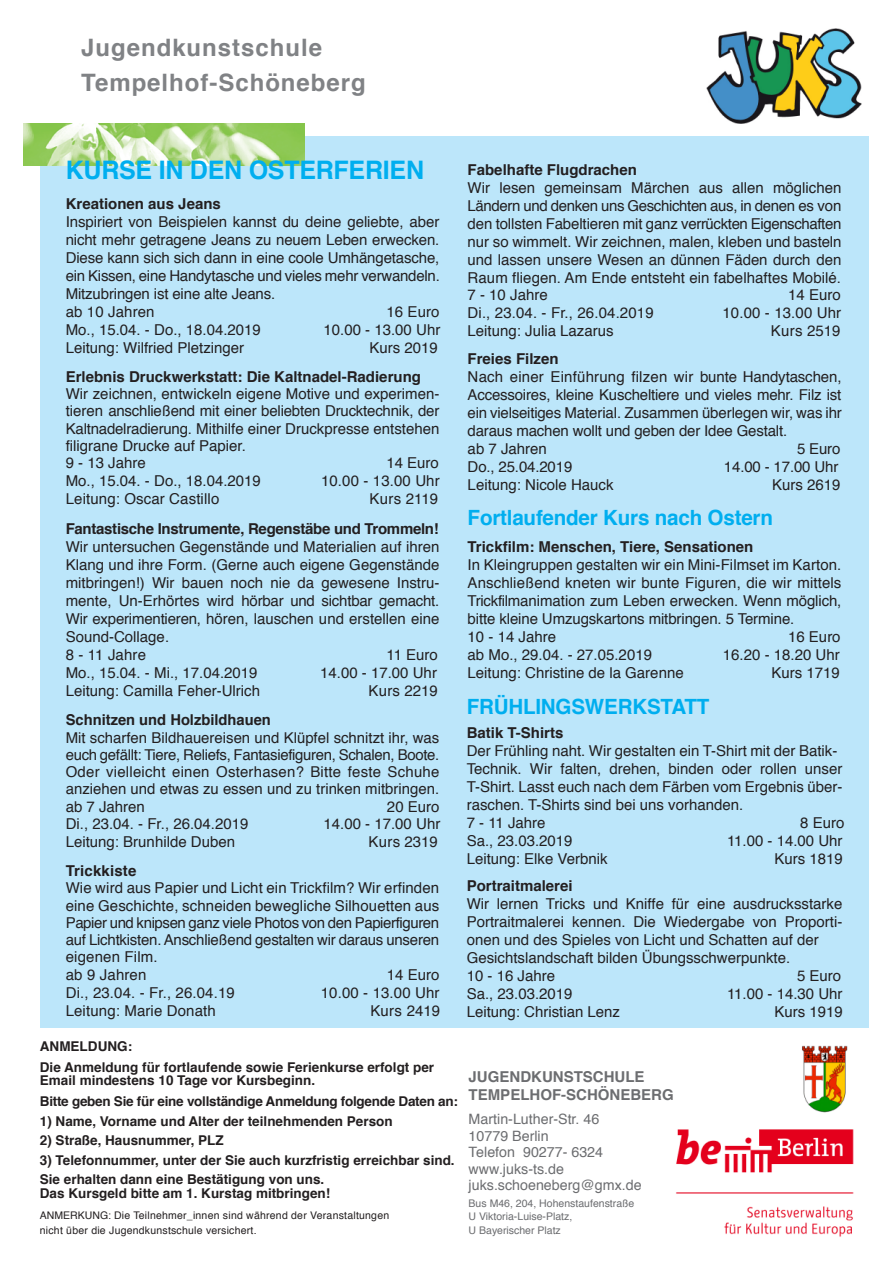
<style>
.page{position:relative;width:893px;height:1263px;background:#fff}
.page>*{position:absolute;margin:0;border:0;box-sizing:border-box;transform-origin:0 0}
.t1{font:700 25.5px "Helvetica";letter-spacing:-.01em;color:#00aeef}
.t2{font:700 24px/34.7px "Helvetica";letter-spacing:.04em;color:#808285}
.t3{font:700 21px "Helvetica";letter-spacing:-.01em;color:#00aeef}
.t4{font:15px/18px "Helvetica";color:#231f20}
.t5{font:700 15px "Helvetica";color:#231f20}
.t6{font:700 15px "Helvetica";letter-spacing:-.02em;color:#231f20}
.t7{font:700 15px/18px "Helvetica";color:#6c6d70}
.t8{font:15px "Helvetica";color:#201e20}
.t9{font:14.25px/16.5px "Helvetica";color:#6c6d70}
.t10{font:700 13.5px/21px "Helvetica";color:#231f20}
.t11{font:700 13.5px/21px "Helvetica";letter-spacing:-.02em;color:#231f20}
.t12{font:10.5px/15px "Helvetica";letter-spacing:.02em;color:#231f20}
.t13{font:10.5px/13.5px "Helvetica";color:#6c6d70}
</style>
<div class="page">
<div style="left:40px;top:136px;width:828px;height:891px;background:#bce6fa"></div>
<img style="left:706px;top:28px;width:155px;height:95px">
<img style="left:676px;top:1129px;width:178px;height:108px">
<img style="left:802px;top:1045px;width:46px;height:68px">
<img style="left:24px;top:123px;width:280px;height:43px">
<h2 class="t2" style="left:81px;top:31px;width:286px">Jugendkunstschule<br>Tempelhof-Schöneberg</h2>
<h1 class="t1" style="left:66px;top:149px;width:360px">KURSE IN DEN OSTERFERIEN</h1>
<p class="t5" style="left:66px;top:191px;width:157px">Kreationen aus Jeans</p>
<p class="t4" style="left:66px;top:213px;width:375px">Inspiriert von Beispielen kannst du deine geliebte, aber nicht mehr getragene Jeans zu neuem Leben erwecken.<br>Diese kann sich sich dann in eine coole Umhängetasche, ein Kissen, eine Handytasche und vieles mehr verwandeln.<br>Mitzubringen ist eine alte Jeans.<br>ab 10 Jahren</p>
<p class="t4" style="left:386px;top:303px;width:55px">16 Euro</p>
<p class="t4" style="left:66px;top:321px;width:197px">Mo., 15.04. - Do., 18.04.2019</p>
<p class="t4" style="left:323px;top:321px;width:118px">10.00 - 13.00 Uhr</p>
<p class="t4" style="left:66px;top:339px;width:180px">Leitung: Wilfried Pletzinger</p>
<p class="t4" style="left:369px;top:339px;width:70px">Kurs 2019</p>
<p class="t5" style="left:66px;top:364px;width:357px">Erlebnis Druckwerkstatt: Die Kaltnadel-Radierung</p>
<p class="t4" style="left:66px;top:386px;width:375px;line-height:17.2px">Wir zeichnen, entwickeln eigene Motive und experimen&shy;tieren anschließend mit einer beliebten Drucktechnik, der Kaltnadelradierung. Mithilfe einer Druckpresse entstehen filigrane Drucke auf Papier.<br>9 - 13 Jahre</p>
<p class="t4" style="left:386px;top:454px;width:54px">14 Euro</p>
<p class="t4" style="left:66px;top:472px;width:197px">Mo., 15.04. - Do., 18.04.2019</p>
<p class="t4" style="left:321px;top:472px;width:120px">10.00 - 13.00 Uhr</p>
<p class="t4" style="left:66px;top:490px;width:155px">Leitung: Oscar Castillo</p>
<p class="t4" style="left:369px;top:490px;width:70px">Kurs 2119</p>
<p class="t6" style="left:66px;top:517px;width:374px">Fantastische Instrumente, Regenstäbe und Trommeln!</p>
<p class="t4" style="left:66px;top:538px;width:375px">Wir untersuchen Gegenstände und Materialien auf ihren Klang und ihre Form. (Gerne auch eigene Gegenstände mitbringen!) Wir bauen noch nie da gewesene Instru&shy;mente, Un-Erhörtes wird hörbar und sichtbar gemacht.<br>Wir experimentieren, hören, lauschen und erstellen eine Sound-Collage.<br>8 - 11 Jahre</p>
<p class="t4" style="left:386px;top:646px;width:53px">11 Euro</p>
<p class="t4" style="left:66px;top:664px;width:193px">Mo., 15.04. - Mi., 17.04.2019</p>
<p class="t4" style="left:320px;top:664px;width:118px">14.00 - 17.00 Uhr</p>
<p class="t4" style="left:66px;top:682px;width:196px">Leitung: Camilla Feher-Ulrich</p>
<p class="t4" style="left:368px;top:682px;width:71px">Kurs 2219</p>
<p class="t5" style="left:66px;top:708px;width:207px">Schnitzen und Holzbildhauen</p>
<p class="t4" style="left:66px;top:729px;width:375px;line-height:17.2px;text-align:justify">Mit scharfen Bildhauereisen und Klüpfel schnitzt ihr, was euch gefällt: Tiere, Reliefs, Fantasiefiguren, Schalen, Boote.<br>Oder vielleicht einen Osterhasen? Bitte feste Schuhe anziehen und etwas zu essen und zu trinken mitbringen. ab 7 Jahren</p>
<p class="t4" style="left:387px;top:798px;width:54px">20 Euro</p>
<p class="t4" style="left:66px;top:815px;width:184px">Di., 23.04. - Fr., 26.04.2019</p>
<p class="t4" style="left:323px;top:815px;width:118px">14.00 - 17.00 Uhr</p>
<p class="t4" style="left:66px;top:833px;width:171px">Leitung: Brunhilde Duben</p>
<p class="t4" style="left:368px;top:833px;width:71px">Kurs 2319</p>
<p class="t5" style="left:66px;top:859px;width:72px">Trickkiste</p>
<p class="t4" style="left:66px;top:880px;width:375px;line-height:17.4px">Wie wird aus Papier und Licht ein Trickfilm? Wir erfinden eine Geschichte, schneiden bewegliche Silhouetten aus Papier und knipsen ganz viele Photos von den Papierfiguren auf Lichtkisten. Anschließend gestalten wir daraus unseren eigenen Film.<br>ab 9 Jahren</p>
<p class="t4" style="left:387px;top:966px;width:54px">14 Euro</p>
<p class="t4" style="left:66px;top:984px;width:171px">Di., 23.04. - Fr., 26.04.19</p>
<p class="t4" style="left:321px;top:984px;width:120px">10.00 - 13.00 Uhr</p>
<p class="t4" style="left:66px;top:1002px;width:151px">Leitung: Marie Donath</p>
<p class="t4" style="left:370px;top:1002px;width:71px">Kurs 2419</p>
<p class="t10" style="left:40px;top:1036px;width:396px">ANMELDUNG:<br>Die Anmeldung für fortlaufende sowie Ferienkurse erfolgt per</p>
<p class="t11" style="left:40px;top:1070px;width:419px">Email mindestens 10 Tage vor Kursbeginn.<br>Bitte geben Sie für eine vollständige Anmeldung folgende Daten an:</p>
<p class="t10" style="left:40px;top:1111px;width:354px">1) Name, Vorname und Alter der teilnehmenden Person</p>
<p class="t10" style="left:40px;top:1130px;width:185px">2) Straße, Hausnummer, PLZ</p>
<p class="t10" style="left:40px;top:1150px;width:416px;line-height:19.5px">3) Telefonnummer, unter der Sie auch kurzfristig erreichbar sind.<br>Sie erhalten dann eine Bestätigung von uns.</p>
<p class="t10" style="left:40px;top:1183px;width:292px">Das Kursgeld bitte am 1. Kurstag mitbringen!</p>
<p class="t12" style="left:40px;top:1208px;width:351px">ANMERKUNG: Die Teilnehmer_innen sind während der Veranstaltungen nicht über die Jugendkunstschule versichert.</p>
<p class="t5" style="left:467px;top:157px;width:171px">Fabelhafte Flugdrachen</p>
<p class="t4" style="left:467px;top:179px;width:375px;text-align:justify">Wir lesen gemeinsam Märchen aus allen möglichen Ländern und denken uns Geschichten aus, in denen es von den tollsten Fabeltieren mit ganz verrückten Eigenschaften nur so wimmelt. Wir zeichnen, malen, kleben und basteln und lassen unsere Wesen an dünnen Fäden durch den Raum fliegen. Am Ende entsteht ein fabelhaftes Mobilé.<br>7 - 10 Jahre</p>
<p class="t4" style="left:788px;top:286px;width:54px">14 Euro</p>
<p class="t4" style="left:467px;top:304px;width:187px">Di., 23.04. - Fr., 26.04.2019</p>
<p class="t4" style="left:722px;top:304px;width:120px">10.00 - 13.00 Uhr</p>
<p class="t4" style="left:467px;top:322px;width:147px">Leitung: Julia Lazarus</p>
<p class="t4" style="left:771px;top:322px;width:71px">Kurs 2519</p>
<p class="t5" style="left:467px;top:347px;width:92px">Freies Filzen</p>
<p class="t4" style="left:467px;top:368px;width:376px">Nach einer Einführung filzen wir bunte Handytaschen, Accessoires, kleine Kuscheltiere und vieles mehr. Filz ist ein vielseitiges Material. Zusammen überlegen wir, was ihr daraus machen wollt und geben der Idee Gestalt.<br>ab 7 Jahren</p>
<p class="t4" style="left:797px;top:440px;width:45px">5 Euro</p>
<p class="t4" style="left:467px;top:458px;width:106px">Do., 25.04.2019</p>
<p class="t4" style="left:724px;top:458px;width:116px">14.00 - 17.00 Uhr</p>
<p class="t4" style="left:467px;top:476px;width:147px">Leitung: Nicole Hauck</p>
<p class="t4" style="left:772px;top:476px;width:70px">Kurs 2619</p>
<h3 class="t3" style="left:467px;top:500px;width:307px">Fortlaufender Kurs nach Ostern</h3>
<p class="t5" style="left:467px;top:534px;width:287px">Trickfilm: Menschen, Tiere, Sensationen</p>
<p class="t4" style="left:467px;top:556px;width:375px;text-align:justify">In Kleingruppen gestalten wir ein Mini-Filmset im Karton.<br>Anschließend kneten wir bunte Figuren, die wir mittels Trickfilmanimation zum Leben erwecken. Wenn möglich, bitte kleine Umzugskartons mitbringen. 5 Termine.</p>
<p class="t8" style="left:467px;top:625px;width:90px">10 - 14 Jahre</p>
<p class="t4" style="left:788px;top:628px;width:54px">16 Euro</p>
<p class="t4" style="left:467px;top:646px;width:186px">ab Mo., 29.04. - 27.05.2019</p>
<p class="t4" style="left:723px;top:646px;width:118px">16.20 - 18.20 Uhr</p>
<p class="t4" style="left:467px;top:664px;width:217px">Leitung: Christine de la Garenne</p>
<p class="t4" style="left:771px;top:664px;width:70px">Kurs 1719</p>
<h3 class="t3" style="left:466px;top:689px;width:244px">FRÜHLINGSWERKSTATT</h3>
<p class="t5" style="left:466px;top:720px;width:98px">Batik T-Shirts</p>
<p class="t4" style="left:466px;top:742px;width:377px">Der Frühling naht. Wir gestalten ein T-Shirt mit der Batik-Technik. Wir falten, drehen, binden oder rollen unser T-Shirt. Lasst euch nach dem Färben vom Ergebnis über&shy;raschen. T-Shirts sind bei uns vorhanden.<br>7 - 11 Jahre</p>
<p class="t4" style="left:800px;top:814px;width:46px">8 Euro</p>
<p class="t4" style="left:466px;top:832px;width:107px">Sa., 23.03.2019</p>
<p class="t4" style="left:727px;top:832px;width:117px">11.00 - 14.00 Uhr</p>
<p class="t4" style="left:466px;top:850px;width:142px">Leitung: Elke Verbnik</p>
<p class="t4" style="left:774px;top:850px;width:70px">Kurs 1819</p>
<p class="t5" style="left:466px;top:873px;width:107px">Portraitmalerei</p>
<p class="t4" style="left:466px;top:895px;width:377px">Wir lernen Tricks und Kniffe für eine ausdrucksstarke Portraitmalerei kennen. Die Wiedergabe von Proporti&shy;onen und des Spieles von Licht und Schatten auf der Gesichtslandschaft bilden Übungsschwerpunkte.<br>10 - 16 Jahre</p>
<p class="t4" style="left:797px;top:967px;width:46px">5 Euro</p>
<p class="t4" style="left:466px;top:985px;width:107px">Sa., 23.03.2019</p>
<p class="t4" style="left:727px;top:985px;width:117px">11.00 - 14.30 Uhr</p>
<p class="t4" style="left:466px;top:1003px;width:155px">Leitung: Christian Lenz</p>
<p class="t4" style="left:774px;top:1003px;width:70px">Kurs 1919</p>
<p class="t7" style="left:468px;top:1068px;width:207px">JUGENDKUNSTSCHULE<br>TEMPELHOF-SCHÖNEBERG</p>
<p class="t9" style="left:468px;top:1111px;width:174px">Martin-Luther-Str. 46<br>10779 Berlin<br>Telefon 90277- 6324 www.juks-ts.de juks.schoeneberg@gmx.de</p>
<p class="t13" style="left:468px;top:1197px;width:167px">Bus M46, 204, Hohenstaufenstraße<br>U Viktoria-Luise-Platz,<br>U Bayerischer Platz</p>
</div>
